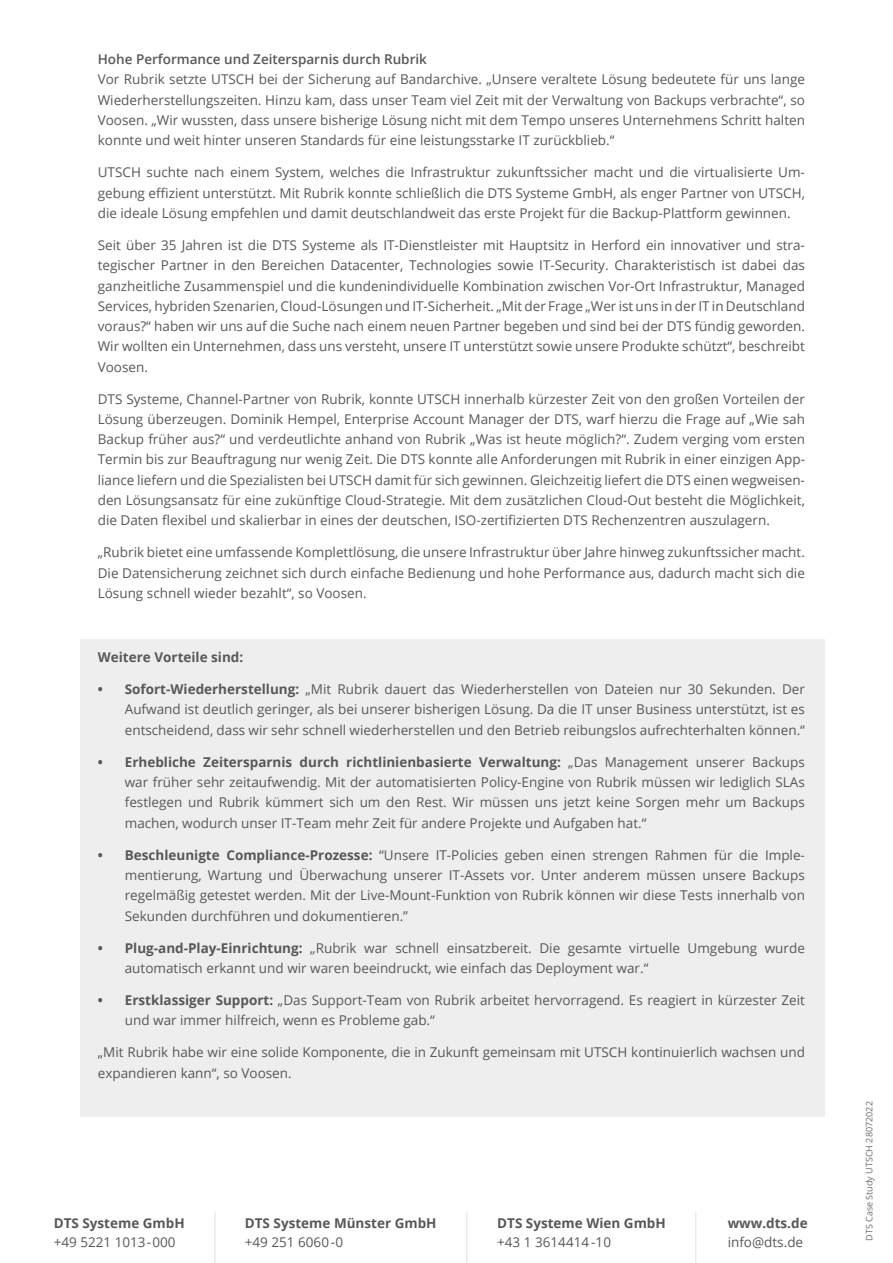
<style>
.page{position:relative;width:893px;height:1263px;background:#fff}
.page>*{position:absolute;margin:0;border:0;box-sizing:border-box;transform-origin:0 0}
.t1{font:13.5px/20.2px "Open Sans";color:#57585a;text-align:justify}
.t2{font:700 13.5px "Open Sans";color:#57585a}
.t3{font:600 13.5px "Open Sans";color:#57585a}
.t4{font:9px "Open Sans";color:#6c6d70}
.s1{font-weight:700}
</style>
<div class="page">
<div style="left:81px;top:639px;width:744px;height:478px;background:#eeeeef"></div>
<hr style="left:215px;top:1211px;width:1px;height:52px;background:#939598">
<hr style="left:467px;top:1211px;width:1px;height:52px;background:#939598">
<hr style="left:696px;top:1211px;width:1px;height:52px;background:#939598">
<p class="t3" style="left:98px;top:50px;width:331px">Hohe Performance und Zeitersparnis durch Rubrik</p>
<p class="t1" style="left:98px;top:69px;width:709px">Vor Rubrik setzte UTSCH bei der Sicherung auf Bandarchive. „Unsere veraltete Lösung bedeutete für uns lange Wiederherstellungszeiten. Hinzu kam, dass unser Team viel Zeit mit der Verwaltung von Backups verbrachte“, so Voosen. „Wir wussten, dass unsere bisherige Lösung nicht mit dem Tempo unseres Unternehmens Schritt halten konnte und weit hinter unseren Standards für eine leistungsstarke IT zurückblieb.“</p>
<p class="t1" style="left:98px;top:162px;width:709px">UTSCH suchte nach einem System, welches die Infrastruktur zukunftssicher macht und die virtualisierte Um&shy;gebung effizient unterstützt. Mit Rubrik konnte schließlich die DTS Systeme GmbH, als enger Partner von UTSCH, die ideale Lösung empfehlen und damit deutschlandweit das erste Projekt für die Backup-Plattform gewinnen.</p>
<p class="t1" style="left:98px;top:235px;width:709px">Seit über 35 Jahren ist die DTS Systeme als IT-Dienstleister mit Hauptsitz in Herford ein innovativer und stra&shy;tegischer Partner in den Bereichen Datacenter, Technologies sowie IT-Security. Charakteristisch ist dabei das ganzheitliche Zusammenspiel und die kundenindividuelle Kombination zwischen Vor-Ort Infrastruktur, Managed Services, hybriden Szenarien, Cloud-Lösungen und IT-Sicherheit. „Mit der Frage „Wer ist uns in der IT in Deutschland voraus?“ haben wir uns auf die Suche nach einem neuen Partner begeben und sind bei der DTS fündig geworden.<br>Wir wollten ein Unternehmen, dass uns versteht, unsere IT unterstützt sowie unsere Produkte schützt“, beschreibt Voosen.</p>
<p class="t1" style="left:98px;top:388px;width:709px">DTS Systeme, Channel-Partner von Rubrik, konnte UTSCH innerhalb kürzester Zeit von den großen Vorteilen der Lösung überzeugen. Dominik Hempel, Enterprise Account Manager der DTS, warf hierzu die Frage auf „Wie sah Backup früher aus?“ und verdeutlichte anhand von Rubrik „Was ist heute möglich?“. Zudem verging vom ersten Termin bis zur Beauftragung nur wenig Zeit. Die DTS konnte alle Anforderungen mit Rubrik in einer einzigen App&shy;liance liefern und die Spezialisten bei UTSCH damit für sich gewinnen. Gleichzeitig liefert die DTS einen wegweisen&shy;den Lösungsansatz für eine zukünftige Cloud-Strategie. Mit dem zusätzlichen Cloud-Out besteht die Möglichkeit, die Daten flexibel und skalierbar in eines der deutschen, ISO-zertifizierten DTS Rechenzentren auszulagern.</p>
<p class="t1" style="left:98px;top:542px;width:709px">„Rubrik bietet eine umfassende Komplettlösung, die unsere Infrastruktur über Jahre hinweg zukunftssicher macht.<br>Die Datensicherung zeichnet sich durch einfache Bedienung und hohe Performance aus, dadurch macht sich die Lösung schnell wieder bezahlt“, so Voosen.</p>
<p class="t2" style="left:98px;top:648px;width:147px">Weitere Vorteile sind:</p>
<p class="t1" style="left:125px;top:679px;width:682px;text-indent:-27px"><span class="s1">• Sofort-Wiederherstellung:</span> „Mit Rubrik dauert das Wiederherstellen von Dateien nur 30 Sekunden. Der Aufwand ist deutlich geringer, als bei unserer bisherigen Lösung. Da die IT unser Business unterstützt, ist es entscheidend, dass wir sehr schnell wiederherstellen und den Betrieb reibungslos aufrechterhalten können.“</p>
<p class="t1" style="left:125px;top:751px;width:682px;text-indent:-27px"><span class="s1">• Erhebliche Zeitersparnis durch richtlinienbasierte Verwaltung:</span> „Das Management unserer Backups war früher sehr zeitaufwendig. Mit der automatisierten Policy-Engine von Rubrik müssen wir lediglich SLAs festlegen und Rubrik kümmert sich um den Rest. Wir müssen uns jetzt keine Sorgen mehr um Backups machen, wodurch unser IT-Team mehr Zeit für andere Projekte und Aufgaben hat.“</p>
<p class="t1" style="left:125px;top:844px;width:682px;text-indent:-27px"><span class="s1">• Beschleunigte Compliance-Prozesse:</span> “Unsere IT-Policies geben einen strengen Rahmen für die Imple&shy;mentierung, Wartung und Überwachung unserer IT-Assets vor. Unter anderem müssen unsere Backups regelmäßig getestet werden. Mit der Live-Mount-Funktion von Rubrik können wir diese Tests innerhalb von Sekunden durchführen und dokumentieren.”</p>
<p class="t1" style="left:125px;top:937px;width:682px;text-indent:-27px"><span class="s1">• Plug-and-Play-Einrichtung:</span> „Rubrik war schnell einsatzbereit. Die gesamte virtuelle Umgebung wurde automatisch erkannt und wir waren beeindruckt, wie einfach das Deployment war.“</p>
<p class="t1" style="left:125px;top:990px;width:682px;text-indent:-27px"><span class="s1">• Erstklassiger Support:</span> „Das Support-Team von Rubrik arbeitet hervorragend. Es reagiert in kürzester Zeit und war immer hilfreich, wenn es Probleme gab.“</p>
<p class="t1" style="left:98px;top:1042px;width:709px">„Mit Rubrik habe wir eine solide Komponente, die in Zukunft gemeinsam mit UTSCH kontinuierlich wachsen und expandieren kann“, so Voosen.</p>
<p class="t2" style="left:54px;top:1213px;width:133px">DTS Systeme GmbH</p>
<p class="t1" style="left:54px;top:1232px;width:123px">+49 5221 1013-000</p>
<p class="t2" style="left:245px;top:1213px;width:193px">DTS Systeme Münster GmbH</p>
<p class="t1" style="left:245px;top:1232px;width:100px">+49 251 6060 -0</p>
<p class="t2" style="left:497px;top:1213px;width:170px">DTS Systeme Wien GmbH</p>
<p class="t1" style="left:497px;top:1232px;width:115px">+43 1 3614414 -10</p>
<p class="t2" style="left:728px;top:1213px;width:82px">www.dts.de</p>
<p class="t1" style="left:728px;top:1232px;width:77px">info@dts.de</p>
<p class="t4" style="left:863px;top:1241px;width:141px;rotate:-90deg">DTS Case Study UTSCH 28072022</p>
</div>
